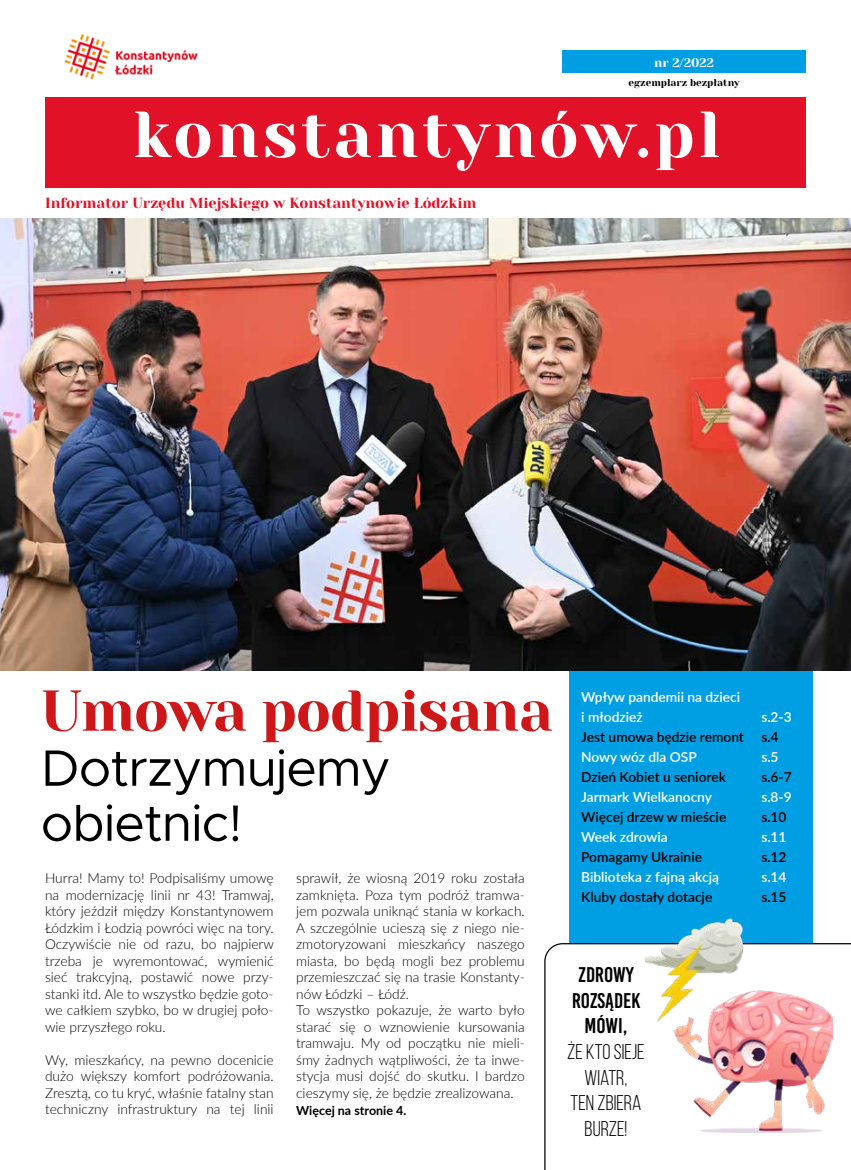
<style>
.page{position:relative;width:851px;height:1170px;background:#fff}
.page>*{position:absolute;margin:0;border:0;box-sizing:border-box;transform-origin:0 0}
.t1{font:65px "Yeseva One";letter-spacing:.05em;color:#fff}
.t2{font:57.5px "Yeseva One";letter-spacing:-.02em;color:#cd1719}
.t3{font:51.25px/55px "Metropolis";letter-spacing:-.02em;color:#000}
.t4{font:21.25px/25.5px "Bebas Neue";color:#000;text-align:center}
.t5{font:21.25px/25.5px "Bebas Kai";color:#000;text-align:center}
.t6{font:14.62px "Yeseva One";color:#e11127}
.t7{font:300 13.75px/16.5px "Lato";color:#000;text-align:justify}
.t8{font:600 13.75px "Lato";color:#000}
.t9{font:600 13.75px/20px "Lato";color:#fff}
.t10{font:700 12.5px "Lato";color:#000}
.t11{font:12.5px "Yeseva One";color:#fff}
.t12{font:10px "Yeseva One";color:#000}
</style>
<div class="page">
<div style="left:569px;top:653px;width:243px;height:334px;background:#009fe3"></div>
<img style="left:64px;top:34px;width:134px;height:46px">
<div style="left:562px;top:50px;width:243px;height:22px;background:#009fe3"></div>
<div style="left:45px;top:97px;width:760px;height:91px;background:#e11127"></div>
<svg style="left:544px;top:943px;width:306px;height:226px"></svg>
<img style="left:645px;top:918px;width:187px;height:214px">
<img style="left:0;top:219px;width:850px;height:451px">
<p class="t11" style="left:654px;top:55px;width:61px">nr 2/2022</p>
<p class="t12" style="left:628px;top:76px;width:113px">egzemplarz bezpłatny</p>
<h1 class="t1" style="left:132px;top:96px;width:589px">konstantynów.pl</h1>
<p class="t6" style="left:45px;top:194px;width:432px">Informator Urzędu Miejskiego w Konstantynowie Łódzkim</p>
<h2 class="t2" style="left:41px;top:676px;width:514px">Umowa podpisana</h2>
<h3 class="t3" style="left:41px;top:740px;width:352px">Dotrzymujemy obietnic!</h3>
<p class="t7" style="left:296px;top:869px;width:230px;text-align:left">sprawił, że wiosną 2019 roku została zamknięta. Poza tym podróż tramwa&shy;jem pozwala uniknąć stania w korkach.<br>A szczególnie ucieszą się z niego nie&shy;zmotoryzowani mieszkańcy naszego miasta, bo będą mogli bez problemu przemieszczać się na trasie Konstanty&shy;nów Łódzki – Łódź.<br>To wszystko pokazuje, że warto było starać się o wznowienie kursowania tramwaju. My od początku nie mieli&shy;śmy żadnych wątpliwości, że ta inwe&shy;stycja musi dojść do skutku. I bardzo cieszymy się, że będzie zrealizowana.</p>
<p class="t10" style="left:296px;top:1101px;width:112px">Więcej na stronie 4.</p>
<p class="t7" style="left:45px;top:869px;width:230px">Hurra! Mamy to! Podpisaliśmy umowę na modernizację linii nr 43! Tramwaj, który jeździł między Konstantynowem Łódzkim i Łodzią powróci więc na tory.<br>Oczywiście nie od razu, bo najpierw trzeba je wyremontować, wymienić sieć trakcyjną, postawić nowe przy&shy;stanki itd. Ale to wszystko będzie goto&shy;we całkiem szybko, bo w drugiej poło&shy;wie przyszłego roku.</p>
<p class="t7" style="left:45px;top:1051px;width:230px">Wy, mieszkańcy, na pewno docenicie dużo większy komfort podróżowania.<br>Zresztą, co tu kryć, właśnie fatalny stan techniczny infrastruktury na tej linii</p>
<p class="t9" style="left:581px;top:686px;width:160px">Wpływ pandemii na dzieci i młodzież</p>
<p class="t9" style="left:761px;top:706px;width:32px">s.2-3</p>
<p class="t8" style="left:581px;top:727px;width:164px">Jest umowa będzie remont</p>
<p class="t8" style="left:761px;top:727px;width:19px">s.4</p>
<p class="t9" style="left:581px;top:746px;width:117px">Nowy wóz dla OSP</p>
<p class="t9" style="left:761px;top:746px;width:19px">s.5</p>
<p class="t8" style="left:581px;top:767px;width:146px">Dzień Kobiet u seniorek</p>
<p class="t8" style="left:761px;top:767px;width:32px">s.6-7</p>
<p class="t9" style="left:581px;top:786px;width:132px">Jarmark Wielkanocny</p>
<p class="t9" style="left:761px;top:786px;width:32px">s.8-9</p>
<p class="t8" style="left:581px;top:807px;width:147px">Więcej drzew w mieście</p>
<p class="t8" style="left:761px;top:807px;width:27px">s.10</p>
<p class="t9" style="left:581px;top:826px;width:88px">Week zdrowia</p>
<p class="t9" style="left:761px;top:826px;width:27px">s.11</p>
<p class="t8" style="left:581px;top:847px;width:122px">Pomagamy Ukrainie</p>
<p class="t8" style="left:761px;top:847px;width:27px">s.12</p>
<p class="t9" style="left:581px;top:866px;width:139px">Biblioteka z fajną akcją</p>
<p class="t9" style="left:761px;top:866px;width:27px">s.14</p>
<p class="t8" style="left:581px;top:887px;width:133px">Kluby dostały dotacje</p>
<p class="t8" style="left:761px;top:887px;width:27px">s.15</p>
<h3 class="t5" style="left:572px;top:962px;width:70px">ZDROWY<br>ROZSĄDEK<br>MÓWI,</h3>
<h3 class="t4" style="left:567px;top:1038px;width:79px">ŻE KTO SIEJE<br>WIATR,<br>TEN ZBIERA<br>BURZE!</h3>
</div>
